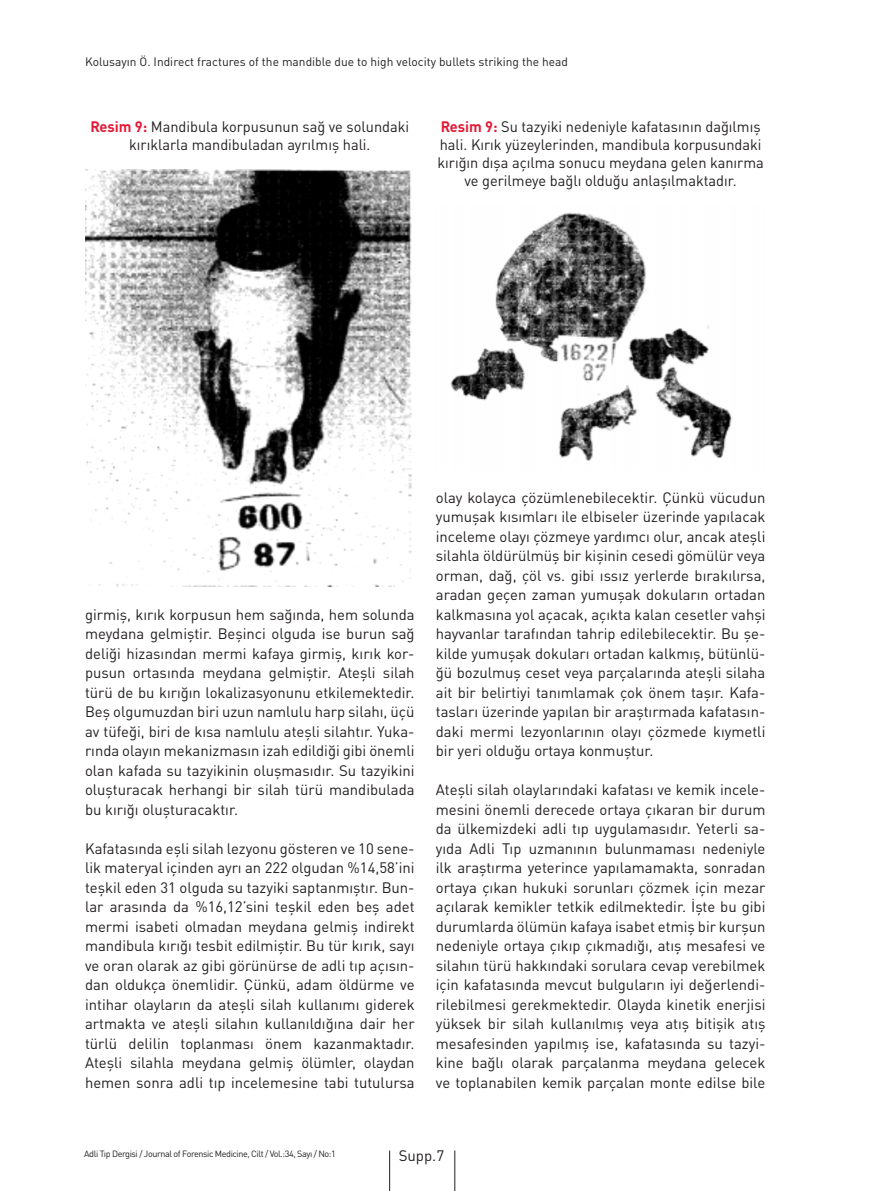
<style>
.page{position:relative;width:893px;height:1191px;background:#fff}
.page>*{position:absolute;margin:0;border:0;box-sizing:border-box;transform-origin:0 0}
.Metin{font:15px/19.5px "DIN Pro";color:#231f20;text-align:justify}
.t1{font:12px "DIN Pro";color:#231f20}
.t2{font:9px "DIN Pro";letter-spacing:-.045em;color:#231f20}
.s1{font-weight:700;color:#e51836}
</style>
<div class="page">
<hr style="left:389px;top:1150px;width:1px;height:41px;background:#231f20">
<hr style="left:455px;top:1150px;width:1px;height:41px;background:#231f20">
<img style="left:85px;top:169px;width:327px;height:417px">
<img style="left:451px;top:212px;width:281px;height:249px">
<p class="t1" style="left:85px;top:53px;width:485px">Kolusayın Ö. Indirect fractures of the mandible due to high velocity bullets striking the head</p>
<p class="Metin" style="left:90px;top:116px;width:320px;line-height:18px;text-align:center"><span class="s1">Resim 9:</span> Mandibula korpusunun sağ ve solundaki kırıklarla mandibuladan ayrılmış hali.</p>
<p class="Metin" style="left:437px;top:116px;width:328px;line-height:18px;text-align:center"><span class="s1">Resim 9:</span> Su tazyiki nedeniyle kafatasının dağılmış hali. Kırık yüzeylerinden, mandibula korpusundaki kırığın dışa açılma sonucu meydana gelen kanırma ve gerilmeye bağlı olduğu anlaşılmaktadır.</p>
<p class="Metin" style="left:85px;top:603px;width:331px">girmiş, kırık korpusun hem sağında, hem solunda meydana gelmiştir. Beşinci olguda ise burun sağ deliği hizasından mermi kafaya girmiş, kırık kor&shy;pusun ortasında meydana gelmiştir. Ateşli silah türü de bu kırığın lokalizasyonunu etkilemektedir.<br>Beş olgumuzdan biri uzun namlulu harp silahı, üçü av tüfeği, biri de kısa namlulu ateşli silahtır. Yuka&shy;rında olayın mekanizmasın izah edildiği gibi önemli olan kafada su tazyikinin oluşmasıdır. Su tazyikini oluşturacak herhangi bir silah türü mandibulada bu kırığı oluşturacaktır.</p>
<p class="Metin" style="left:85px;top:837px;width:331px">Kafatasında eşli silah lezyonu gösteren ve 10 sene&shy;lik materyal içinden ayrı an 222 olgudan %14,58’ini teşkil eden 31 olguda su tazyiki saptanmıştır. Bun&shy;lar arasında da %16,12’sini teşkil eden beş adet mermi isabeti olmadan meydana gelmiş indirekt mandibula kırığı tesbit edilmiştir. Bu tür kırık, sayı ve oran olarak az gibi görünürse de adli tıp açısın&shy;dan oldukça önemlidir. Çünkü, adam öldürme ve intihar olayların da ateşli silah kullanımı giderek artmakta ve ateşli silahın kullanıldığına dair her türlü delilin toplanması önem kazanmaktadır.<br>Ateşli silahla meydana gelmiş ölümler, olaydan hemen sonra adli tıp incelemesine tabi tutulursa</p>
<p class="Metin" style="left:436px;top:486px;width:331px">olay kolayca çözümlenebilecektir. Çünkü vücudun yumuşak kısımları ile elbiseler üzerinde yapılacak inceleme olayı çözmeye yardımcı olur, ancak ateşli silahla öldürülmüş bir kişinin cesedi gömülür veya orman, dağ, çöl vs. gibi ıssız yerlerde bırakılırsa, aradan geçen zaman yumuşak dokuların ortadan kalkmasına yol açacak, açıkta kalan cesetler vahşi hayvanlar tarafından tahrip edilebilecektir. Bu şe&shy;kilde yumuşak dokuları ortadan kalkmış, bütünlü&shy;ğü bozulmuş ceset veya parçalarında ateşli silaha ait bir belirtiyi tanımlamak çok önem taşır. Kafa&shy;tasları üzerinde yapılan bir araştırmada kafatasın&shy;daki mermi lezyonlarının olayı çözmede kıymetli bir yeri olduğu ortaya konmuştur.</p>
<p class="Metin" style="left:436px;top:778px;width:331px">Ateşli silah olaylarındaki kafatası ve kemik incele&shy;mesini önemli derecede ortaya çıkaran bir durum da ülkemizdeki adli tıp uygulamasıdır. Yeterli sa&shy;yıda Adli Tıp uzmanının bulunmaması nedeniyle ilk araştırma yeterince yapılamamakta, sonradan ortaya çıkan hukuki sorunları çözmek için mezar açılarak kemikler tetkik edilmektedir. İşte bu gibi durumlarda ölümün kafaya isabet etmiş bir kurşun nedeniyle ortaya çıkıp çıkmadığı, atış mesafesi ve silahın türü hakkındaki sorulara cevap verebilmek için kafatasında mevcut bulguların iyi değerlendi&shy;rilebilmesi gerekmektedir. Olayda kinetik enerjisi yüksek bir silah kullanılmış veya atış bitişik atış mesafesinden yapılmış ise, kafatasında su tazyi&shy;kine bağlı olarak parçalanma meydana gelecek ve toplanabilen kemik parçalan monte edilse bile</p>
<p class="t2" style="left:84px;top:1146px;width:253px">Adli Tıp Dergisi / Journal of Forensic Medicine, Cilt / Vol.:34, Sayı / No:1</p>
<p class="Metin" style="left:399px;top:1144px;width:47px">Supp.7</p>
</div>
